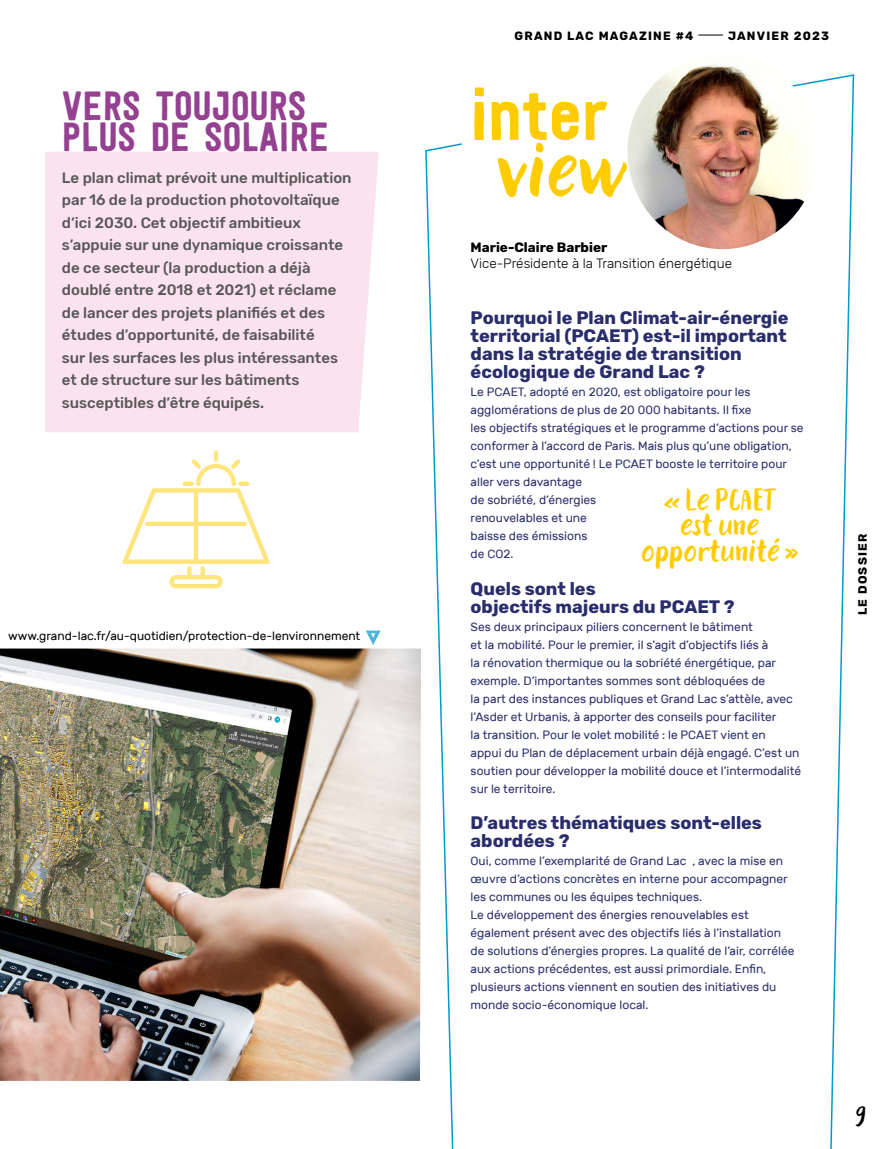
<style>
.page{position:relative;width:893px;height:1149px;background:#fff}
.page>*{position:absolute;margin:0;border:0;box-sizing:border-box;transform-origin:0 0}
.t1{font:74.55px "Festivo LC Basic";color:#fc0}
.t2{font:74.55px "TT Rabbits Dummy";color:#fc0}
.t3{font:40.5px/30px "Festivo LC Basic";color:#954091}
.t4{font:30px/25.5px "TT Rabbits Dummy";color:#fc0;text-align:center}
.t5{font:30px "TT Rabbits Dummy";color:#000}
.t6{font:700 18px/18px "Rubik";color:#2a2d6b}
.t7{font:500 15px/22.5px "Rubik";color:#575756}
.t8{font:300 13.5px "Rubik";color:#000}
.t9{font:700 13.5px "Rubik";color:#000}
.t10{font:12px/18px "Rubik";color:#2a2d6b}
.t11{font:12px "Rubik";color:#000}
.t12{font:700 12px "Rubik";letter-spacing:.1em;color:#000}
</style>
<div class="page">
<svg style="left:425px;top:90px;width:429px;height:1058px"></svg>
<svg style="left:818px;top:74px;width:37px;height:16px"></svg>
<img style="left:627px;top:63px;width:191px;height:186px">
<svg style="left:425px;top:142px;width:38px;height:11px"></svg>
<div style="left:609px;top:478px;width:221px;height:93px;background:#fff"></div>
<div style="left:45px;top:152px;width:334px;height:280px;background:#fbe2ef"></div>
<img style="left:0;top:648px;width:421px;height:432px">
<svg style="left:366px;top:630px;width:15px;height:15px"></svg>
<svg style="left:214px;top:450px;width:4px;height:11px"></svg>
<svg style="left:122px;top:459px;width:148px;height:129px"></svg>
<svg style="left:699px;top:35px;width:24px;height:1px"></svg>
<h2 class="t3" style="left:62px;top:90px;width:269px">VERS TOUJOURS<br>PLUS DE SOLAIRE</h2>
<p class="t7" style="left:62px;top:166px;width:291px">Le plan climat prévoit une multiplication par 16 de la production photovoltaïque d’ici 2030. Cet objectif ambitieux s’appuie sur une dynamique croissante de ce secteur (la production a déjà doublé entre 2018 et 2021) et réclame de lancer des projets planifiés et des études d’opportunité, de faisabilité<br>sur les surfaces les plus intéressantes et de structure sur les bâtiments susceptibles d’être équipés.</p>
<p class="t11" style="left:8px;top:628px;width:354px">www.grand-lac.fr/au-quotidien/protection-de-lenvironnement</p>
<p class="t12" style="left:515px;top:28px;width:180px">GRAND LAC MAGAZINE #4</p>
<p class="t12" style="left:728px;top:28px;width:103px">JANVIER 2023</p>
<h1 class="t1" style="left:471px;top:68px;width:140px">inter</h1>
<h1 class="t2" style="left:496px;top:119px;width:133px">view</h1>
<p class="t9" style="left:471px;top:239px;width:138px">Marie-Claire Barbier</p>
<p class="t8" style="left:471px;top:256px;width:263px">Vice-Présidente à la Transition énergétique</p>
<h3 class="t6" style="left:471px;top:309px;width:319px">Pourquoi le Plan Climat-air-énergie territorial (PCAET) est-il important dans la stratégie de transition écologique de Grand Lac ?</h3>
<p class="t10" style="left:471px;top:383px;width:335px">Le PCAET, adopté en 2020, est obligatoire pour les agglomérations de plus de 20 000 habitants. Il fixe<br>les objectifs stratégiques et le programme d’actions pour se conformer à l’accord de Paris. Mais plus qu’une obligation, c’est une opportunité ! Le PCAET booste le territoire pour aller vers davantage<br>de sobriété, d’énergies<br>renouvelables et une<br>baisse des émissions<br>de CO2.</p>
<h3 class="t6" style="left:471px;top:579px;width:265px">Quels sont les<br>objectifs majeurs du PCAET ?</h3>
<p class="t10" style="left:471px;top:617px;width:332px">Ses deux principaux piliers concernent le bâtiment<br>et la mobilité. Pour le premier, il s’agit d’objectifs liés à<br>la rénovation thermique ou la sobriété énergétique, par exemple. D’importantes sommes sont débloquées de<br>la part des instances publiques et Grand Lac s’attèle, avec l’Asder et Urbanis, à apporter des conseils pour faciliter<br>la transition. Pour le volet mobilité : le PCAET vient en<br>appui du Plan de déplacement urbain déjà engagé. C’est un soutien pour développer la mobilité douce et l’intermodalité sur le territoire.</p>
<h3 class="t6" style="left:471px;top:813px;width:293px">D’autres thématiques sont-elles abordées ?</h3>
<p class="t10" style="left:471px;top:851px;width:325px">Oui, comme l’exemplarité de Grand Lac , avec la mise en œuvre d’actions concrètes en interne pour accompagner les communes ou les équipes techniques.<br>Le développement des énergies renouvelables est également présent avec des objectifs liés à l’installation de solutions d’énergies propres. La qualité de l’air, corrélée aux actions précédentes, est aussi primordiale. Enfin, plusieurs actions viennent en soutien des initiatives du monde socio-économique local.</p>
<h3 class="t4" style="left:641px;top:486px;width:158px">« Le PCAET<br>est une opportunité »</h3>
<p class="t12" style="left:855px;top:615px;width:83px;rotate:-90deg">LE DOSSIER</p>
<h3 class="t5" style="left:855px;top:1094px;width:13px">9</h3>
</div>
